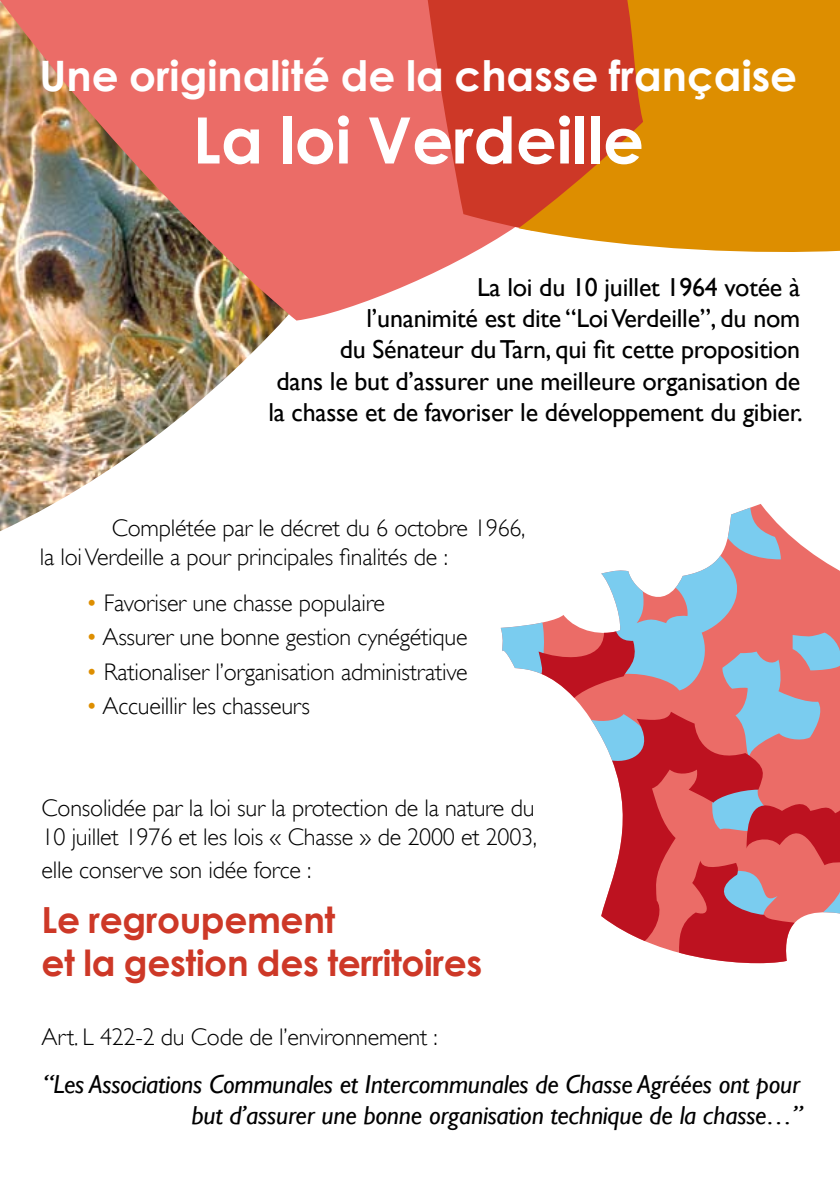
<style>
.page{position:relative;width:840px;height:1191px;background:#fff}
.page>*{position:absolute;margin:0;border:0;box-sizing:border-box;transform-origin:0 0}
.t1{font:700 64px "Century Gothic";color:#fff}
.t2{font:700 42px "Century Gothic";color:#fff}
.t3{font:700 36px/43.4px "Century Gothic";letter-spacing:-.01em;color:#cd3827}
.t4{font:26px/31.2px "Gill Sans";letter-spacing:-.01em;color:#000;text-align:right}
.t5{font:italic 26px/31.2px "Gill Sans";letter-spacing:-.01em;color:#000;text-align:right}
.t6{font:300 24px/28.8px "Gill Sans";letter-spacing:-.01em;color:#000}
.s1{color:#dd8e00}
</style>
<div class="page">
<img style="left:0;top:320px;width:300px;height:212px">
<img style="left:0;top:0;width:511px;height:320px">
<svg style="left:424px;top:0;width:94px;height:230px;background:#d44537"></svg>
<svg style="left:518px;top:0;width:321px;height:252px;background:#d97a10"></svg>
<svg style="left:500px;top:507px;width:339px;height:457px"></svg>
<h2 class="t2" style="left:40px;top:50px;width:758px">Une originalité de la chasse française</h2>
<h1 class="t1" style="left:193px;top:100px;width:452px">La loi Verdeille</h1>
<p class="t4" style="left:268px;top:271px;width:535px">La loi du 10 juillet 1964 votée à<br>l’unanimité est dite “Loi Verdeille”, du nom<br>du Sénateur du Tarn, qui fit cette proposition<br>dans le but d’assurer une meilleure organisation de la chasse et de favoriser le développement du gibier.</p>
<p class="t6" style="left:40px;top:513px;width:487px;text-indent:72px">Complétée par le décret du 6 octobre 1966, la loi Verdeille a pour principales finalités de :</p>
<p class="t6" style="left:86px;top:588px;width:300px"><span class="s1">•</span> Favoriser une chasse populaire</p>
<p class="t6" style="left:86px;top:622px;width:383px"><span class="s1">•</span> Assurer une bonne gestion cynégétique</p>
<p class="t6" style="left:86px;top:657px;width:383px"><span class="s1">•</span> Rationaliser l’organisation administrative</p>
<p class="t6" style="left:86px;top:691px;width:226px"><span class="s1">•</span> Accueillir les chasseurs</p>
<p class="t6" style="left:42px;top:793px;width:496px">Consolidée par la loi sur la protection de la nature du<br>10 juillet 1976 et les lois « Chasse » de 2000 et 2003,</p>
<p class="t6" style="left:42px;top:855px;width:271px">elle conserve son idée force :</p>
<h3 class="t3" style="left:42px;top:897px;width:442px">Le regroupement<br>et la gestion des territoires</h3>
<p class="t6" style="left:42px;top:1022px;width:397px">Art. L 422-2 du Code de l’environnement :</p>
<p class="t5" style="left:43px;top:1068px;width:760px">“Les Associations Communales et Intercommunales de Chasse Agréées ont pour but d’assurer une bonne organisation technique de la chasse…”</p>
</div>
